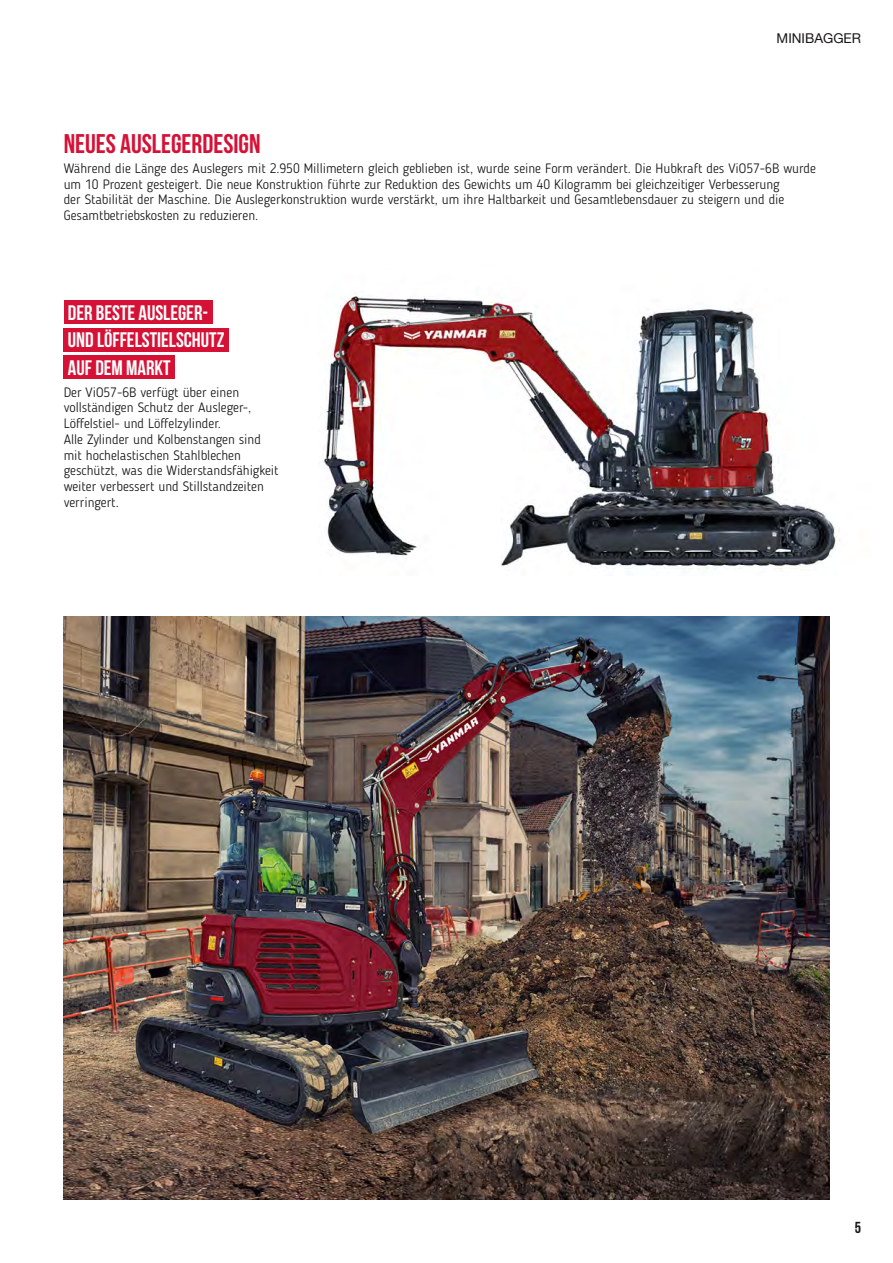
<style>
.page{position:relative;width:893px;height:1263px;background:#fff}
.page>*{position:absolute;margin:0;border:0;box-sizing:border-box;transform-origin:0 0}
.t1{font:700 27px "Bebas Neue";color:#d61136}
.t2{font:700 21px/27.5px "Bebas Neue";color:#fff}
.t3{font:15.9px "Bebas Neue";color:#181716}
.t4{font:300 13.5px/15.8px "Blogger Sans";color:#181716}
.t5{font:13.5px "Helvetica Neue LT Com";color:#181716}
</style>
<div class="page">
<img style="left:64px;top:617px;width:765px;height:582px">
<img style="left:324px;top:293px;width:516px;height:277px">
<div style="left:64px;top:301px;width:148px;height:23px;background:#d61136"></div>
<div style="left:64px;top:328px;width:165px;height:23px;background:#d61136"></div>
<div style="left:64px;top:356px;width:111px;height:23px;background:#d61136"></div>
<p class="t5" style="left:777px;top:29px;width:86px">MINIBAGGER</p>
<h1 class="t1" style="left:64px;top:129px;width:198px">NEUES AUSLEGERDESIGN</h1>
<p class="t4" style="left:64px;top:160px;width:754px">Während die Länge des Auslegers mit 2.950 Millimetern gleich geblieben ist, wurde seine Form verändert. Die Hubkraft des ViO57-6B wurde um 10 Prozent gesteigert. Die neue Konstruktion führte zur Reduktion des Gewichts um 40 Kilogramm bei gleichzeitiger Verbesserung<br>der Stabilität der Maschine. Die Auslegerkonstruktion wurde verstärkt, um ihre Haltbarkeit und Gesamtlebensdauer zu steigern und die Gesamtbetriebskosten zu reduzieren.</p>
<h2 class="t2" style="left:68px;top:299px;width:158px">DER BESTE AUSLEGER-<br>UND LÖFFELSTIELSCHUTZ<br>AUF DEM MARKT</h2>
<p class="t4" style="left:64px;top:384px;width:216px">Der ViO57-6B verfügt über einen vollständigen Schutz der Ausleger-, Löffelstiel- und Löffelzylinder.<br>Alle Zylinder und Kolbenstangen sind mit hochelastischen Stahlblechen geschützt, was die Widerstandsfähigkeit weiter verbessert und Stillstandzeiten verringert.</p>
<p class="t3" style="left:855px;top:1218px;width:8px">5</p>
</div>
